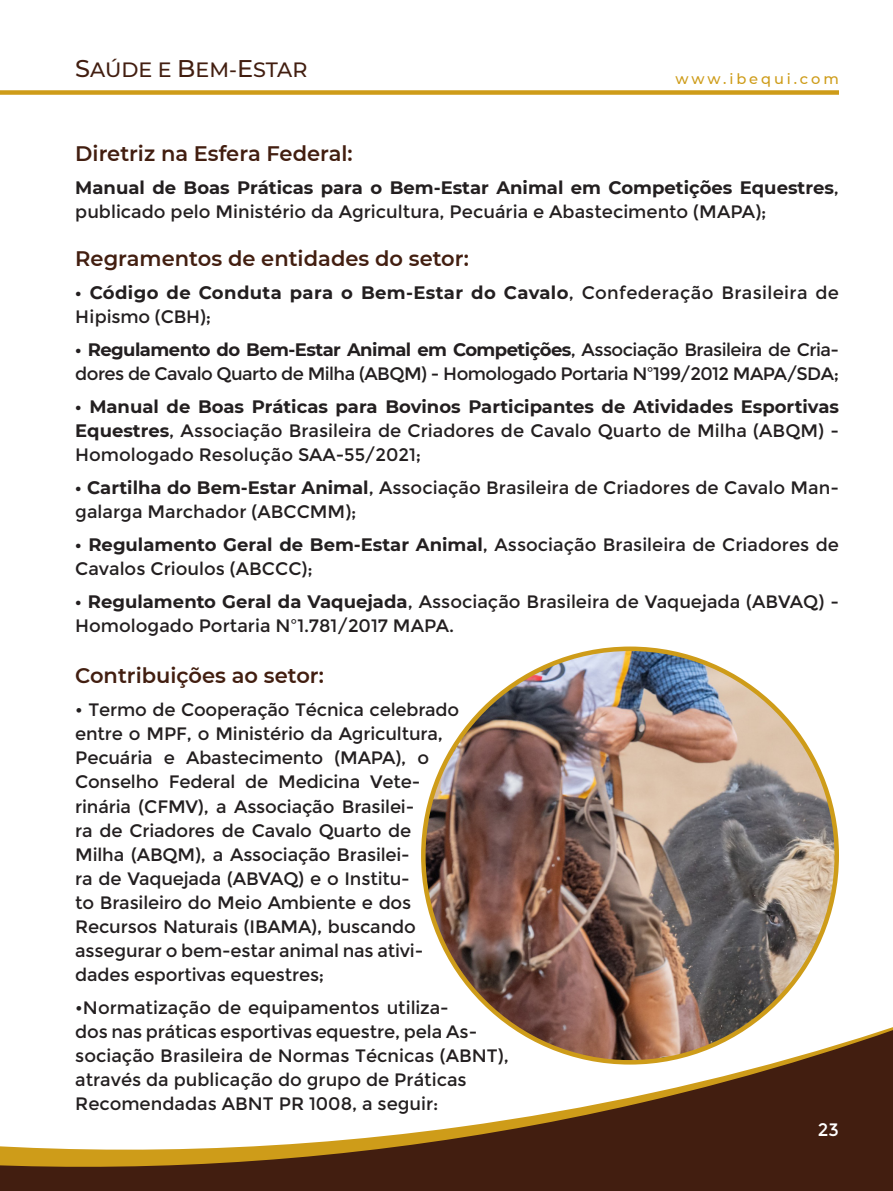
<style>
.page{position:relative;width:893px;height:1191px;background:#fff}
.page>*{position:absolute;margin:0;border:0;box-sizing:border-box;transform-origin:0 0}
.t1{font:600 21px "Montserrat";color:#421e10}
.t2{font:500 20.7px "Montserrat";color:#421e10}
.t3{font:18px/24px "Montserrat";letter-spacing:-.01em;color:#231f20}
.t4{font:18px/24px "Montserrat";letter-spacing:-.03em;color:#231f20}
.t5{font:700 18px/24px "Montserrat";letter-spacing:.02em;color:#231f20}
.t6{font:18px "Montserrat";color:#fff}
.t7{font:500 14.7px "Montserrat";letter-spacing:.2em;color:#ce9c19}
.s1{font-size:24.15px}
.s2{font-weight:700}
.s3{font-weight:400}
</style>
<div class="page">
<svg style="left:0;top:827px;width:893px;height:364px"></svg>
<div style="left:0;top:90px;width:839px;height:5px;background:#ce9c19"></div>
<img style="left:423px;top:651px;width:414px;height:409px">
<p class="t2" style="left:75px;top:56px;width:234px"><span class="s1">S</span>AÚDE E <span class="s1">B</span>EM-<span class="s1">E</span>STAR</p>
<p class="t7" style="left:676px;top:69px;width:165px">www.ibequi.com</p>
<p class="t1" style="left:75px;top:139px;width:279px">Diretriz na Esfera Federal:</p>
<p class="t3" style="left:75px;top:176px;width:765px"><span class="s2">Manual de Boas Práticas para o Bem-Estar Animal em Competições Equestres</span>, publicado pelo Ministério da Agricultura, Pecuária e Abastecimento (MAPA);</p>
<p class="t1" style="left:75px;top:244px;width:395px">Regramentos de entidades do setor:</p>
<p class="t5" style="left:75px;top:280px;width:765px">• Código de Conduta para o Bem-Estar do Cavalo<span class="s3">, Confederação Brasileira de<br>Hipismo (CBH);</span></p>
<p class="t4" style="left:75px;top:338px;width:765px"><span class="s2">• Regulamento do Bem-Estar Animal em Competições</span>, Associação Brasileira de Cria&shy;dores de Cavalo Quarto de Milha (ABQM) - Homologado Portaria Nº199/2012 MAPA/SDA;</p>
<p class="t3" style="left:75px;top:395px;width:765px;text-align:justify"><span class="s2">• Manual de Boas Práticas para Bovinos Participantes de Atividades Esportivas Equestres</span>, Associação Brasileira de Criadores de Cavalo Quarto de Milha (ABQM) - Homologado Resolução SAA-55/2021;</p>
<p class="t3" style="left:75px;top:476px;width:765px"><span class="s2">• Cartilha do Bem-Estar Animal</span>, Associação Brasileira de Criadores de Cavalo Man&shy;galarga Marchador (ABCCMM);</p>
<p class="t3" style="left:75px;top:533px;width:765px"><span class="s2">• Regulamento Geral de Bem-Estar Animal</span>, Associação Brasileira de Criadores de<br>Cavalos Crioulos (ABCCC);</p>
<p class="t3" style="left:75px;top:590px;width:765px"><span class="s2">• Regulamento Geral da Vaquejada</span>, Associação Brasileira de Vaquejada (ABVAQ) -<br>Homologado Portaria Nº1.781/2017 MAPA.</p>
<p class="t1" style="left:75px;top:661px;width:250px">Contribuições ao setor:</p>
<p class="t3" style="left:75px;top:698px;width:386px">• Termo de Cooperação Técnica celebrado entre o MPF, o Ministério da Agricultura, Pecuária e Abastecimento (MAPA), o Conselho Federal de Medicina Vete&shy;rinária (CFMV), a Associação Brasilei-<br>ra de Criadores de Cavalo Quarto de Milha (ABQM), a Associação Brasilei-<br>ra de Vaquejada (ABVAQ) e o Institu-<br>to Brasileiro do Meio Ambiente e dos Recursos Naturais (IBAMA), buscando assegurar o bem-estar animal nas ativi&shy;dades esportivas equestres;</p>
<p class="t3" style="left:75px;top:995px;width:435px">•Normatização de equipamentos utiliza-<br>dos nas práticas esportivas equestre, pela As&shy;sociação Brasileira de Normas Técnicas (ABNT), através da publicação do grupo de Práticas</p>
<p class="t3" style="left:75px;top:1091px;width:365px">Recomendadas ABNT PR 1008, a seguir:</p>
<p class="t6" style="left:818px;top:1119px;width:23px">23</p>
</div>
